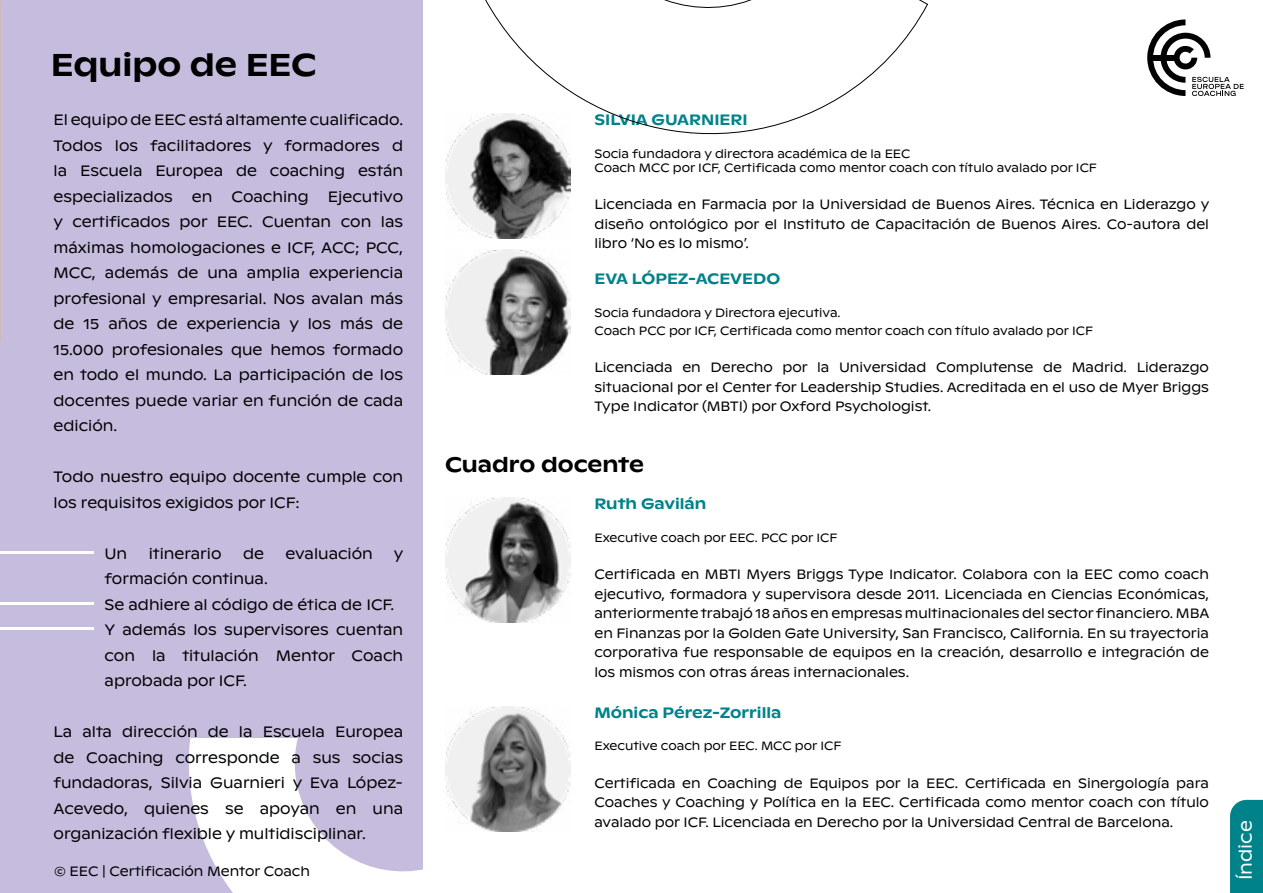
<style>
.page{position:relative;width:1263px;height:893px;background:#fff}
.page>*{position:absolute;margin:0;border:0;box-sizing:border-box;transform-origin:0 0}
.t1{font:500 31.5px "Ginto Nord";color:#000}
.t2{font:500 21px "Ginto Nord";color:#000}
.t3{font:18px "Ginto Nord";color:#fff}
.t4{font:15px/25.5px "Ginto Nord";color:#000;text-align:justify}
.t5{font:500 15px "Ginto Nord";color:#00828a}
.t6{font:13.5px/19.5px "Ginto Nord";color:#000;text-align:justify}
.t7{font:12px/14.4px "Ginto Nord";color:#000}
</style>
<div class="page">
<div style="left:0;top:0;width:422px;height:893px;background:#c6bcde"></div>
<svg style="left:188px;top:739px;width:235px;height:154px"></svg>
<svg style="left:1147px;top:19px;width:97px;height:77px"></svg>
<div style="left:1230px;top:800px;width:33px;height:93px;background:#00828a"></div>
<svg style="left:0;top:0;width:1px;height:628px"></svg>
<hr style="left:0;top:551px;width:94px;height:3px;background:#fff">
<hr style="left:0;top:603px;width:94px;height:2px;background:#fff">
<hr style="left:0;top:628px;width:94px;height:2px;background:#fff">
<svg style="left:485px;top:0;width:443px;height:135px"></svg>
<img style="left:445px;top:497px;width:125px;height:125px">
<img style="left:445px;top:706px;width:125px;height:125px">
<img style="left:445px;top:249px;width:125px;height:125px">
<img style="left:445px;top:113px;width:125px;height:125px">
<h1 class="t1" style="left:51px;top:41px;width:267px">Equipo de EEC</h1>
<p class="t4" style="left:54px;top:106px;width:351px">El equipo de EEC está altamente cualificado.<br>Todos los facilitadores y formadores d la Escuela Europea de coaching están especializados</p>
<p class="t4" style="left:54px;top:183px;width:351px;text-indent:274px">Ejecutivo y certificados por EEC. Cuentan con las máximas homologaciones e ICF, ACC; PCC, MCC, además de una amplia experiencia profesional y empresarial. Nos avalan más de 15 años de experiencia y los más de 15.000 profesionales que hemos formado en todo el mundo. La participación de los docentes puede variar en función de cada edición.</p>
<p class="t4" style="left:54px;top:463px;width:351px">Todo nuestro equipo docente cumple con los requisitos exigidos por ICF:</p>
<p class="t4" style="left:105px;top:540px;width:24px">Un</p>
<p class="t4" style="left:149px;top:540px;width:74px">itinerario</p>
<p class="t4" style="left:243px;top:540px;width:22px">de</p>
<p class="t4" style="left:285px;top:540px;width:89px">evaluación</p>
<p class="t4" style="left:394px;top:540px;width:11px">y</p>
<p class="t4" style="left:105px;top:565px;width:300px;text-align:left">formación continua.<br>Se adhiere al código de ética de ICF.<br>Y además los supervisores cuentan con la titulación Mentor Coach aprobada por ICF.</p>
<p class="t4" style="left:54px;top:718px;width:351px">La alta dirección de la Escuela Europea de Coaching corresponde a sus socias fundadoras, Silvia Guarnieri y Eva López-Acevedo, quienes se apoyan en una organización flexible y multidisciplinar.</p>
<p class="t4" style="left:192px;top:183px;width:22px">en</p>
<p class="t4" style="left:231px;top:183px;width:79px">Coaching</p>
<p class="t6" style="left:54px;top:861px;width:257px">© EEC | Certificación Mentor Coach</p>
<p class="t5" style="left:594px;top:109px;width:155px">SILVIA GUARNIERI</p>
<p class="t7" style="left:594px;top:145px;width:504px">Socia fundadora y directora académica de la EEC<br>Coach MCC por ICF, Certificada como mentor coach con título avalado por ICF</p>
<p class="t6" style="left:594px;top:194px;width:616px">Licenciada en Farmacia por la Universidad de Buenos Aires. Técnica en Liderazgo y diseño ontológico por el Instituto de Capacitación de Buenos Aires. Co-autora del libro ‘No es lo mismo’.</p>
<p class="t5" style="left:594px;top:268px;width:187px">EVA LÓPEZ-ACEVEDO</p>
<p class="t7" style="left:594px;top:303px;width:500px;line-height:18px">Socia fundadora y Directora ejecutiva.<br>Coach PCC por ICF, Certificada como mentor coach con título avalado por ICF</p>
<p class="t6" style="left:594px;top:357px;width:616px">Licenciada en Derecho por la Universidad Complutense de Madrid. Liderazgo situacional por el Center for Leadership Studies. Acreditada en el uso de Myer Briggs Type Indicator (MBTI) por Oxford Psychologist.</p>
<h2 class="t2" style="left:445px;top:449px;width:200px">Cuadro docente</h2>
<p class="t5" style="left:594px;top:493px;width:113px">Ruth Gavilán</p>
<p class="t7" style="left:594px;top:530px;width:244px">Executive coach por EEC. PCC por ICF</p>
<p class="t6" style="left:594px;top:564px;width:616px">Certificada en MBTI Myers Briggs Type Indicator. Colabora con la EEC como coach ejecutivo, formadora y supervisora desde 2011. Licenciada en Ciencias Económicas, anteriormente trabajó 18 años en empresas multinacionales del sector financiero. MBA en Finanzas por la Golden Gate University, San Francisco, California. En su trayectoria corporativa fue responsable de equipos en la creación, desarrollo e integración de los mismos con otras áreas internacionales.</p>
<p class="t5" style="left:594px;top:702px;width:188px">Mónica Pérez-Zorrilla</p>
<p class="t7" style="left:594px;top:738px;width:248px">Executive coach por EEC. MCC por ICF</p>
<p class="t6" style="left:594px;top:773px;width:616px">Certificada en Coaching de Equipos por la EEC. Certificada en Sinergología para Coaches y Coaching y Política en la EEC. Certificada como mentor coach con título avalado por ICF. Licenciada en Derecho por la Universidad Central de Barcelona.</p>
<h3 class="t3" style="left:1232px;top:880px;width:61px;rotate:-90deg">Índice</h3>
</div>
